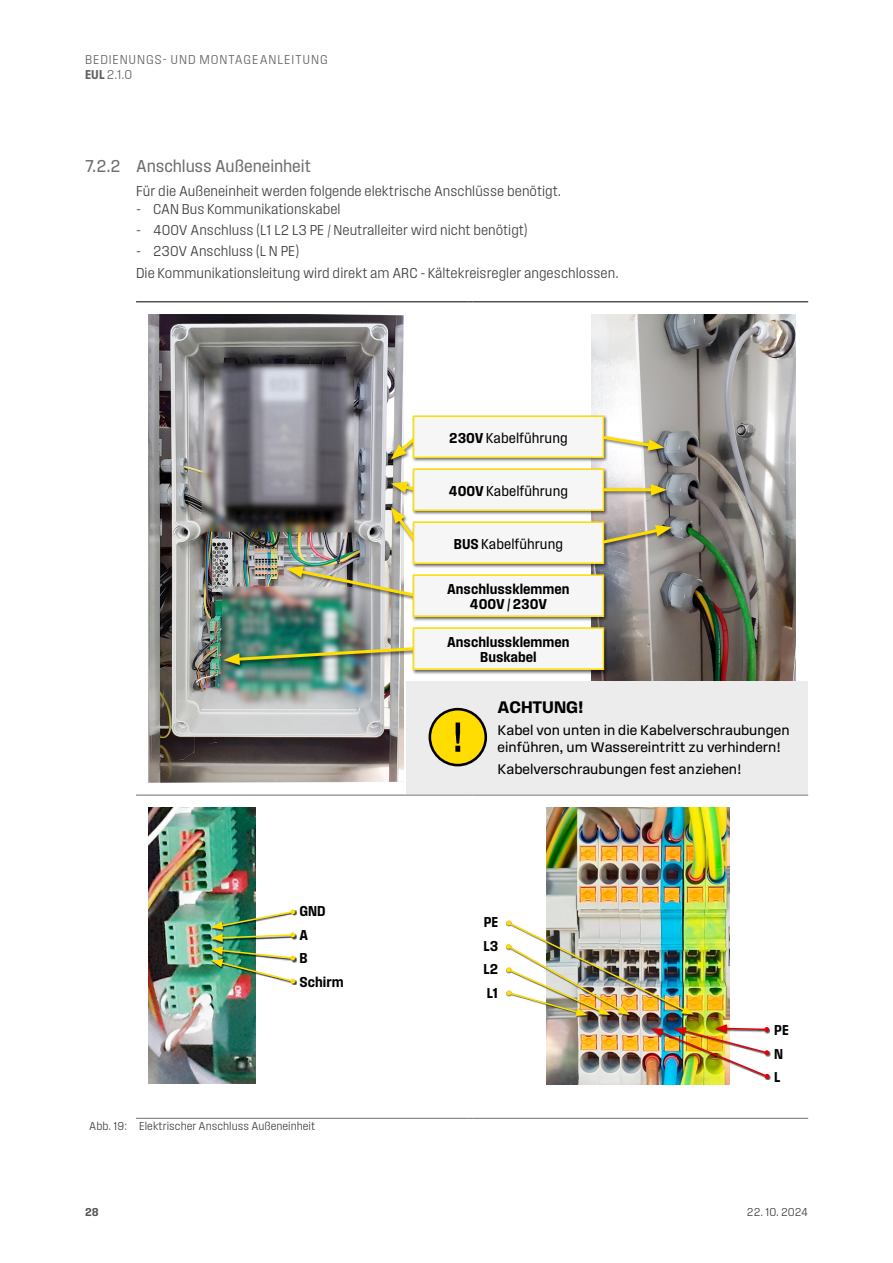
<style>
.page{position:relative;width:893px;height:1263px;background:#fff}
.page>*{position:absolute;margin:0;border:0;box-sizing:border-box;transform-origin:0 0}
.t1{font:18px "Field Gothic No.52 Reg Compact";letter-spacing:-.01em;color:#6e6e6e}
.t2{font:17.55px "Field Gothic No.64 Demi";color:#000}
.t3{font:15px/21.1px "Field Gothic No.51 Light Compact";color:#3a3a39}
.t4{font:15px/23.5px "Field Gothic No.54 Demi Compact";color:#000;text-align:center}
.t5{font:15px "Field Gothic No.52 Reg Compact";color:#000}
.t6{font:14.55px/17.5px "Field Gothic No.62";color:#000}
.t7{font:13.5px/15px "Field Gothic No.51 Light Compact";letter-spacing:.06em;color:#626261}
.t8{font:12px "Field Gothic No.51 Light Compact";color:#3a3a39}
.t9{font:12px "Field Gothic No.54 Demi Compact";color:#565655}
.s1{font-family:"Field Gothic No.54 Demi Compact"}
</style>
<div class="page">
<hr style="left:136px;top:302px;width:332px;height:1px;background:#000">
<hr style="left:472px;top:302px;width:336px;height:1px;background:#000">
<hr style="left:136px;top:795px;width:332px;height:1px;background:#6e6e6e">
<hr style="left:472px;top:795px;width:336px;height:1px;background:#6e6e6e">
<hr style="left:136px;top:1118px;width:332px;height:1px;background:#6e6e6e">
<hr style="left:472px;top:1118px;width:336px;height:1px;background:#6e6e6e">
<img style="left:149px;top:315px;width:255px;height:467px">
<img style="left:591px;top:315px;width:204px;height:366px">
<img style="left:149px;top:808px;width:106px;height:275px">
<img style="left:547px;top:808px;width:182px;height:276px">
<div style="left:222px;top:415px;width:453px;height:259px;background:#000;opacity:.6"></div>
<svg style="left:391px;top:433px;width:30px;height:26px"></svg>
<svg style="left:604px;top:433px;width:60px;height:18px"></svg>
<div style="left:414px;top:416px;width:189px;height:41px;background:#f6f6f6"></div>
<div style="left:413px;top:416px;width:191px;height:42px;border:2px solid #fd0"></div>
<svg style="left:391px;top:482px;width:22px;height:11px"></svg>
<hr style="left:600px;top:488px;width:56px;height:3px;background:#fd0">
<svg style="left:651px;top:484px;width:16px;height:12px"></svg>
<div style="left:414px;top:469px;width:189px;height:41px;background:#f6f6f6"></div>
<div style="left:413px;top:468px;width:191px;height:43px;border:2px solid #fd0"></div>
<svg style="left:391px;top:507px;width:30px;height:40px"></svg>
<svg style="left:604px;top:525px;width:68px;height:21px"></svg>
<div style="left:414px;top:522px;width:189px;height:41px;background:#f6f6f6"></div>
<div style="left:413px;top:521px;width:191px;height:43px;border:2px solid #fd0"></div>
<svg style="left:287px;top:566px;width:133px;height:33px;background:#b9b49e"></svg>
<div style="left:414px;top:575px;width:189px;height:41px;background:#f6f6f6"></div>
<div style="left:413px;top:574px;width:191px;height:43px;border:2px solid #fd0"></div>
<img style="left:224px;top:645px;width:189px;height:20px">
<div style="left:414px;top:628px;width:189px;height:41px;background:#f6f6f6"></div>
<div style="left:413px;top:627px;width:191px;height:43px;border:2px solid #fd0"></div>
<div style="left:406px;top:681px;width:402px;height:113px;background:#ececec"></div>
<svg style="left:429px;top:708px;width:58px;height:58px"></svg>
<div style="left:211px;top:910px;width:86px;height:21px;background:#000;opacity:.75"></div>
<div style="left:211px;top:933px;width:86px;height:11px;background:#000;opacity:.75"></div>
<div style="left:211px;top:947px;width:86px;height:15px;background:#000;opacity:.75"></div>
<div style="left:211px;top:959px;width:86px;height:26px;background:#000;opacity:.75"></div>
<img style="left:211px;top:909px;width:84px;height:74px">
<div style="left:506px;top:991px;width:83px;height:27px;background:#000;opacity:.7"></div>
<div style="left:506px;top:967px;width:106px;height:50px;background:#000;opacity:.7"></div>
<img style="left:506px;top:920px;width:187px;height:96px">
<div style="left:651px;top:1028px;width:120px;height:52px;background:#000;opacity:.7"></div>
<img style="left:651px;top:1024px;width:118px;height:55px">
<p class="t7" style="left:85px;top:52px;width:244px">BEDIENUNGS- UND MONTAGEANLEITUNG<br><span class="s1">EUL</span> 2.1.0</p>
<p class="t1" style="left:85px;top:156px;width:227px">7.2.2 Anschluss Außeneinheit</p>
<p class="t3" style="left:136px;top:180px;width:426px">Für die Außeneinheit werden folgende elektrische Anschlüsse benötigt.</p>
<p class="t3" style="left:136px;top:198px;width:206px">- CAN Bus Kommunikationskabel</p>
<p class="t3" style="left:136px;top:220px;width:393px">- 400V Anschluss (L1 L2 L3 PE / Neutralleiter wird nicht benötigt)</p>
<p class="t3" style="left:136px;top:241px;width:484px">- 230V Anschluss (L N PE)<br>Die Kommunikationsleitung wird direkt am ARC - Kältekreisregler angeschlossen.</p>
<p class="t5" style="left:449px;top:430px;width:120px"><span class="s1">230V</span> Kabelführung</p>
<p class="t5" style="left:449px;top:483px;width:121px"><span class="s1">400V</span> Kabelführung</p>
<p class="t5" style="left:454px;top:536px;width:111px"><span class="s1">BUS</span> Kabelführung</p>
<p class="t4" style="left:447px;top:581px;width:124px;line-height:15px">Anschlussklemmen<br>400V / 230V</p>
<p class="t4" style="left:447px;top:634px;width:124px;line-height:15px">Anschlussklemmen<br>Buskabel</p>
<p class="t2" style="left:498px;top:698px;width:88px">ACHTUNG!</p>
<p class="t6" style="left:498px;top:721px;width:294px">Kabel von unten in die Kabelverschraubungen einführen, um Wassereintritt zu verhindern!</p>
<p class="t6" style="left:498px;top:760px;width:246px">Kabelverschraubungen fest anziehen!</p>
<p class="t4" style="left:299px;top:899px;width:46px;text-align:left">GND<br>A<br>B<br>Schirm</p>
<p class="t4" style="left:483px;top:910px;width:16px;text-align:justify">PE L3<br>L2<br>L1</p>
<p class="t8" style="left:89px;top:1120px;width:227px">Abb. 19: Elektrischer Anschluss Außeneinheit</p>
<p class="t4" style="left:774px;top:1018px;width:16px;text-align:left">PE<br>N<br>L</p>
<p class="t9" style="left:85px;top:1206px;width:15px">28</p>
<p class="t8" style="left:747px;top:1206px;width:62px">22. 10. 2024</p>
</div>
